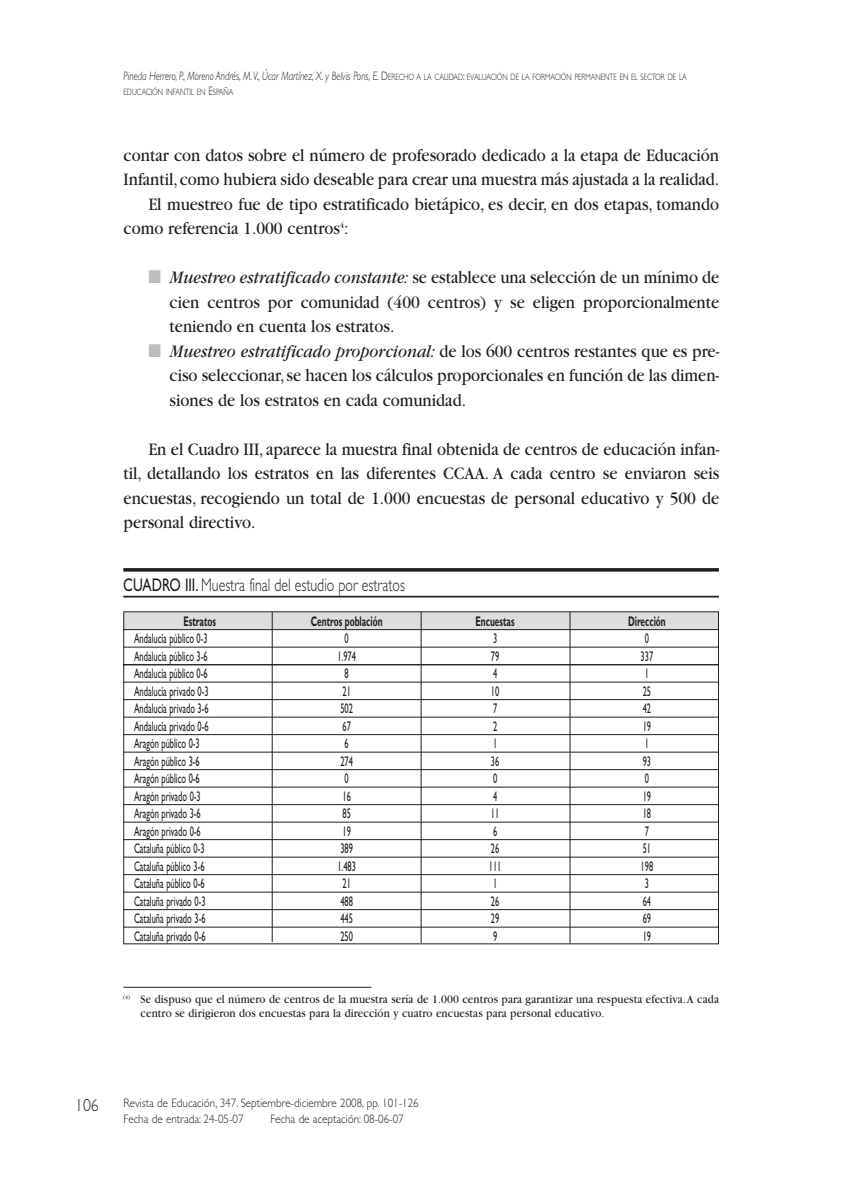
<style>
.page{position:relative;width:844px;height:1190px;background:#fff}
.page>*{position:absolute;margin:0;border:0;box-sizing:border-box;transform-origin:0 0}
.t1{font:18.38px/24.5px "Garamond";color:#231f20;text-align:justify;scale:.9 1}
.t2{font:300 18.38px "Gill Sans";color:#231f20;scale:.75 1}
.t3{font:300 17.5px "Gill Sans";color:#231f20;scale:.9 1}
.t4{font:14px "Gill Sans";color:#231f20;scale:.6 1}
.t5{font:700 14px "Gill Sans";color:#231f20;scale:.6 1}
.t6{font:12.25px/14px "Garamond";letter-spacing:.01em;color:#231f20;scale:.9 1}
.t7{font:italic 300 12.25px "Gill Sans";color:#231f20;scale:.75 1}
.t8{font:300 12.25px/15.8px "Gill Sans";color:#231f20;scale:.9 1}
.t9{font:300 9.1px "Gill Sans";color:#231f20;scale:.75 1}
.s1{font-style:normal}
.s2{font-style:normal;font-size:9.1px}
.s3{font-size:12.25px}
.s4{color:#bcbdc0}
.s5{font-style:italic}
.s6{font-weight:400}
</style>
<div class="page">
<hr style="left:123px;top:987px;width:248px;height:1px;background:#231f20">
<svg style="left:123px;top:568px;width:596px;height:4px;background:#3e3a3b"></svg>
<hr style="left:123px;top:596px;width:596px;height:2px;background:#231f20">
<svg style="left:123px;top:611px;width:596px;height:334px"></svg>
<p class="t7" style="left:124px;top:72px;width:752px">Pineda Herrero, P., Moreno Andrés, M.V., Úcar Martínez, X. y Belvis Pons, E. <span class="s1">D</span><span class="s2">ERECHO A LA CALIDAD</span><span class="s1">:</span> <span class="s2">EVALUACIÓN DE LA FORMACIÓN PERMANENTE EN EL SECTOR DE LA</span></p>
<p class="t9" style="left:124px;top:89px;width:148px">EDUCACIÓN INFANTIL EN <span class="s3">E</span>SPAÑA</p>
<p class="t1" style="left:124px;top:144px;width:663px">contar con datos sobre el número de profesorado dedicado a la etapa de Educación</p>
<p class="t1" style="left:124px;top:169px;width:663px">Infantil,como hubiera sido deseable para crear una muestra más ajustada a la realidad.</p>
<p class="t1" style="left:148px;top:193px;width:635px">El muestreo fue de tipo estratificado bietápico, es decir, en dos etapas, tomando</p>
<p class="t1" style="left:124px;top:218px;width:251px">como referencia 1.000 centros<sup>4</sup>:</p>
<p class="t1" style="left:169px;top:267px;width:612px;text-indent:-21px"><span class="s4">■</span> <span class="s5">Muestreo estratificado constante:</span> se establece una selección de un mínimo de cien centros por comunidad (400 centros) y se eligen proporcionalmente teniendo en cuenta los estratos.</p>
<p class="t1" style="left:169px;top:340px;width:612px;text-indent:-21px"><span class="s4">■</span> <span class="s5">Muestreo estratificado proporcional:</span> de los 600 centros restantes que es pre&shy;ciso seleccionar, se hacen los cálculos proporcionales en función de las dimen&shy;siones de los estratos en cada comunidad.</p>
<p class="t1" style="left:124px;top:438px;width:663px;text-indent:25px">En el Cuadro III, aparece la muestra final obtenida de centros de educación infan&shy;til, detallando los estratos en las diferentes CCAA. A cada centro se enviaron seis encuestas, recogiendo un total de 1.000 encuestas de personal educativo y 500 de personal directivo.</p>
<p class="t2" style="left:123px;top:579px;width:377px"><span class="s6">CUADRO III.</span> Muestra final del estudio por estratos</p>
<p class="t5" style="left:183px;top:616px;width:56px">Estratos</p>
<p class="t5" style="left:311px;top:616px;width:121px">Centros población</p>
<p class="t5" style="left:475px;top:616px;width:66px">Encuestas</p>
<p class="t5" style="left:628px;top:616px;width:64px">Dirección</p>
<p class="t4" style="left:134px;top:634px;width:124px">Andalucía público 0-3</p>
<p class="t4" style="left:344px;top:634px;width:8px">0</p>
<p class="t4" style="left:493px;top:634px;width:8px">3</p>
<p class="t4" style="left:644px;top:634px;width:9px">0</p>
<p class="t4" style="left:134px;top:651px;width:124px">Andalucía público 3-6</p>
<p class="t4" style="left:337px;top:651px;width:33px">1.974</p>
<p class="t4" style="left:491px;top:651px;width:15px">79</p>
<p class="t4" style="left:640px;top:651px;width:22px">337</p>
<p class="t4" style="left:134px;top:669px;width:124px">Andalucía público 0-6</p>
<p class="t4" style="left:344px;top:669px;width:8px">8</p>
<p class="t4" style="left:493px;top:669px;width:8px">4</p>
<p class="t4" style="left:644px;top:669px;width:9px">1</p>
<p class="t4" style="left:134px;top:686px;width:126px">Andalucía privado 0-3</p>
<p class="t4" style="left:342px;top:686px;width:15px">21</p>
<p class="t4" style="left:491px;top:686px;width:15px">10</p>
<p class="t4" style="left:642px;top:686px;width:15px">25</p>
<p class="t4" style="left:134px;top:704px;width:126px">Andalucía privado 3-6</p>
<p class="t4" style="left:340px;top:704px;width:22px">502</p>
<p class="t4" style="left:493px;top:704px;width:8px">7</p>
<p class="t4" style="left:642px;top:704px;width:15px">42</p>
<p class="t4" style="left:134px;top:721px;width:126px">Andalucía privado 0-6</p>
<p class="t4" style="left:342px;top:721px;width:15px">67</p>
<p class="t4" style="left:493px;top:721px;width:9px">2</p>
<p class="t4" style="left:642px;top:721px;width:15px">19</p>
<p class="t4" style="left:134px;top:739px;width:111px">Aragón público 0-3</p>
<p class="t4" style="left:344px;top:739px;width:8px">6</p>
<p class="t4" style="left:493px;top:739px;width:8px">1</p>
<p class="t4" style="left:644px;top:739px;width:9px">1</p>
<p class="t4" style="left:134px;top:756px;width:111px">Aragón público 3-6</p>
<p class="t4" style="left:340px;top:756px;width:22px">274</p>
<p class="t4" style="left:491px;top:756px;width:15px">36</p>
<p class="t4" style="left:642px;top:756px;width:15px">93</p>
<p class="t4" style="left:134px;top:774px;width:111px">Aragón público 0-6</p>
<p class="t4" style="left:344px;top:774px;width:8px">0</p>
<p class="t4" style="left:493px;top:774px;width:8px">0</p>
<p class="t4" style="left:644px;top:774px;width:9px">0</p>
<p class="t4" style="left:134px;top:791px;width:113px">Aragón privado 0-3</p>
<p class="t4" style="left:342px;top:791px;width:15px">16</p>
<p class="t4" style="left:493px;top:791px;width:8px">4</p>
<p class="t4" style="left:642px;top:791px;width:15px">19</p>
<p class="t4" style="left:134px;top:809px;width:113px">Aragón privado 3-6</p>
<p class="t4" style="left:342px;top:809px;width:15px">85</p>
<p class="t4" style="left:491px;top:809px;width:15px">11</p>
<p class="t4" style="left:642px;top:809px;width:15px">18</p>
<p class="t4" style="left:134px;top:826px;width:113px">Aragón privado 0-6</p>
<p class="t4" style="left:342px;top:826px;width:15px">19</p>
<p class="t4" style="left:493px;top:826px;width:8px">6</p>
<p class="t4" style="left:644px;top:826px;width:9px">7</p>
<p class="t4" style="left:134px;top:844px;width:119px">Cataluña público 0-3</p>
<p class="t4" style="left:340px;top:844px;width:22px">389</p>
<p class="t4" style="left:491px;top:844px;width:15px">26</p>
<p class="t4" style="left:642px;top:844px;width:15px">51</p>
<p class="t4" style="left:134px;top:861px;width:119px">Cataluña público 3-6</p>
<p class="t4" style="left:337px;top:861px;width:33px">1.483</p>
<p class="t4" style="left:489px;top:861px;width:22px">111</p>
<p class="t4" style="left:640px;top:861px;width:22px">198</p>
<p class="t4" style="left:134px;top:879px;width:119px">Cataluña público 0-6</p>
<p class="t4" style="left:342px;top:879px;width:15px">21</p>
<p class="t4" style="left:493px;top:879px;width:8px">1</p>
<p class="t4" style="left:644px;top:879px;width:9px">3</p>
<p class="t4" style="left:134px;top:896px;width:121px">Cataluña privado 0-3</p>
<p class="t4" style="left:340px;top:896px;width:22px">488</p>
<p class="t4" style="left:491px;top:896px;width:15px">26</p>
<p class="t4" style="left:642px;top:896px;width:15px">64</p>
<p class="t4" style="left:134px;top:914px;width:121px">Cataluña privado 3-6</p>
<p class="t4" style="left:340px;top:914px;width:22px">445</p>
<p class="t4" style="left:491px;top:914px;width:15px">29</p>
<p class="t4" style="left:642px;top:914px;width:15px">69</p>
<p class="t4" style="left:134px;top:931px;width:121px">Cataluña privado 0-6</p>
<p class="t4" style="left:340px;top:931px;width:22px">250</p>
<p class="t4" style="left:493px;top:931px;width:8px">9</p>
<p class="t4" style="left:642px;top:931px;width:16px">19</p>
<p class="t6" style="left:141px;top:993px;width:644px;text-indent:-17px"><sup>(4)</sup> Se dispuso que el número de centros de la muestra sería de 1.000 centros para garantizar una respuesta efectiva.A cada centro se dirigieron dos encuestas para la dirección y cuatro encuestas para personal educativo.</p>
<p class="t3" style="left:75px;top:1099px;width:28px">106</p>
<p class="t8" style="left:124px;top:1096px;width:329px">Revista de Educación, 347. Septiembre-diciembre 2008, pp. 101-126<br>Fecha de entrada: 24-05-07</p>
<p class="t8" style="left:270px;top:1112px;width:149px">Fecha de aceptación: 08-06-07</p>
</div>
